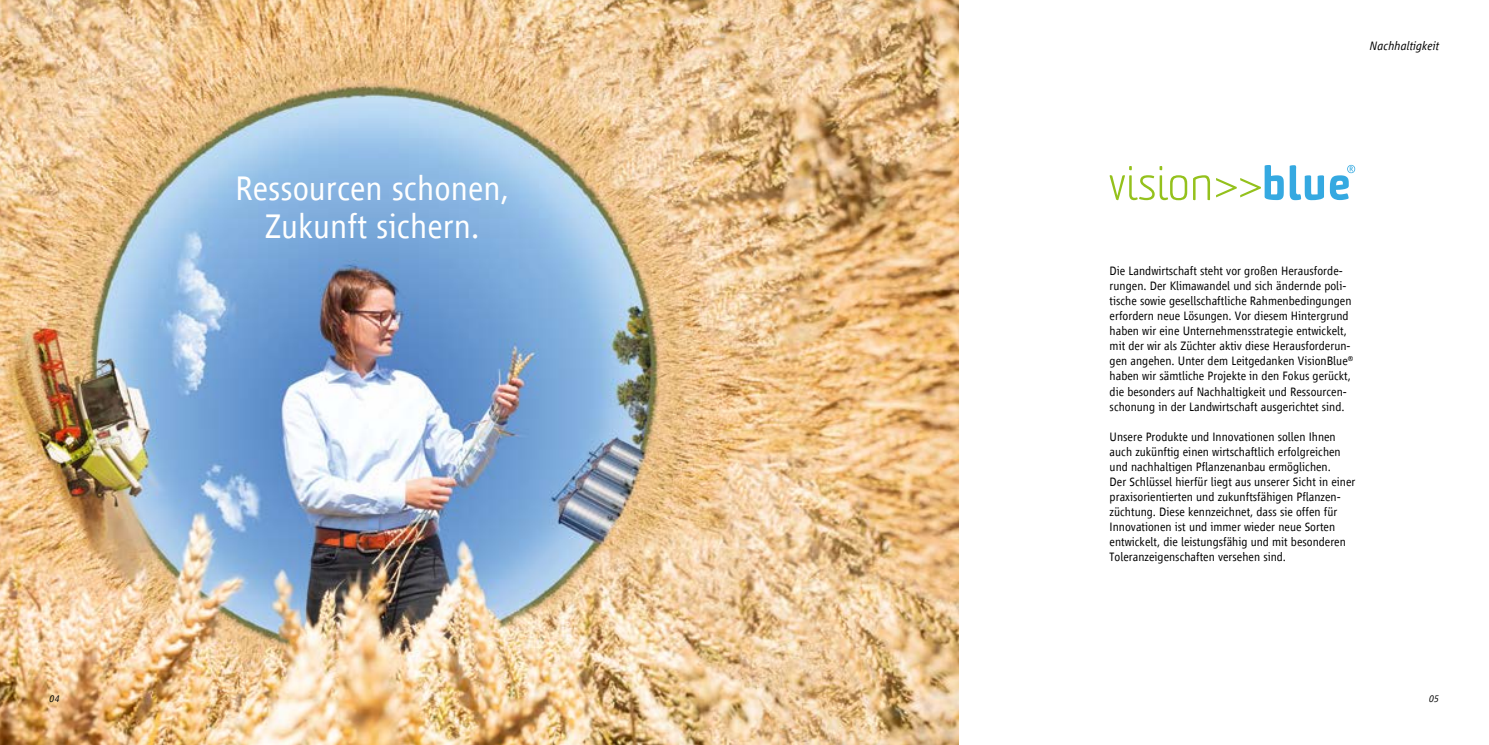
<style>
.page{position:relative;width:1489px;height:745px;background:#fff}
.page>*{position:absolute;margin:0;border:0;box-sizing:border-box;transform-origin:0 0}
.t1{font:300 35px/37.5px "Vialog LT Com";color:#fff;text-align:center}
.t2{font:300 12.5px/15px "Vialog LT Com";color:#000}
.t3{font:italic 300 12.5px "Vialog LT Com";color:#000}
.t4{font:italic 300 10px "Vialog LT Com";color:#000}
</style>
<div class="page">
<img style="left:0;top:0;width:958px;height:744px">
<svg style="left:1109px;top:166px;width:100px;height:34px"></svg>
<svg style="left:1216px;top:165px;width:67px;height:35px"></svg>
<svg style="left:1289px;top:165px;width:34px;height:35px"></svg>
<svg style="left:1329px;top:165px;width:25px;height:35px"></svg>
<p class="t1" style="left:235px;top:170px;width:276px">Ressourcen schonen,<br>Zukunft sichern.</p>
<p class="t3" style="left:1369px;top:39px;width:71px">Nachhaltigkeit</p>
<p class="t2" style="left:1109px;top:263px;width:245px">Die Landwirtschaft steht vor großen Herausforde&shy;rungen. Der Klimawandel und sich ändernde poli&shy;tische sowie gesellschaftliche Rahmenbedingungen erfordern neue Lösungen. Vor diesem Hintergrund haben wir eine Unternehmensstrategie entwickelt, mit der wir als Züchter aktiv diese Herausforderun&shy;gen angehen. Unter dem Leitgedanken VisionBlue<sup>® </sup>haben wir sämtliche Projekte in den Fokus gerückt, die besonders auf Nachhaltigkeit und Ressourcen&shy;schonung in der Landwirtschaft ausgerichtet sind.</p>
<p class="t2" style="left:1109px;top:428px;width:247px">Unsere Produkte und Innovationen sollen Ihnen auch zukünftig einen wirtschaftlich erfolgreichen und nachhaltigen Pflanzenanbau ermöglichen.<br>Der Schlüssel hierfür liegt aus unserer Sicht in einer praxisorientierten und zukunftsfähigen Pflanzen&shy;züchtung. Diese kennzeichnet, dass sie offen für Innovationen ist und immer wieder neue Sorten entwickelt, die leistungsfähig und mit besonderen Toleranzeigenschaften versehen sind.</p>
<p class="t4" style="left:50px;top:693px;width:12px">04</p>
<p class="t4" style="left:1429px;top:693px;width:12px">05</p>
</div>
